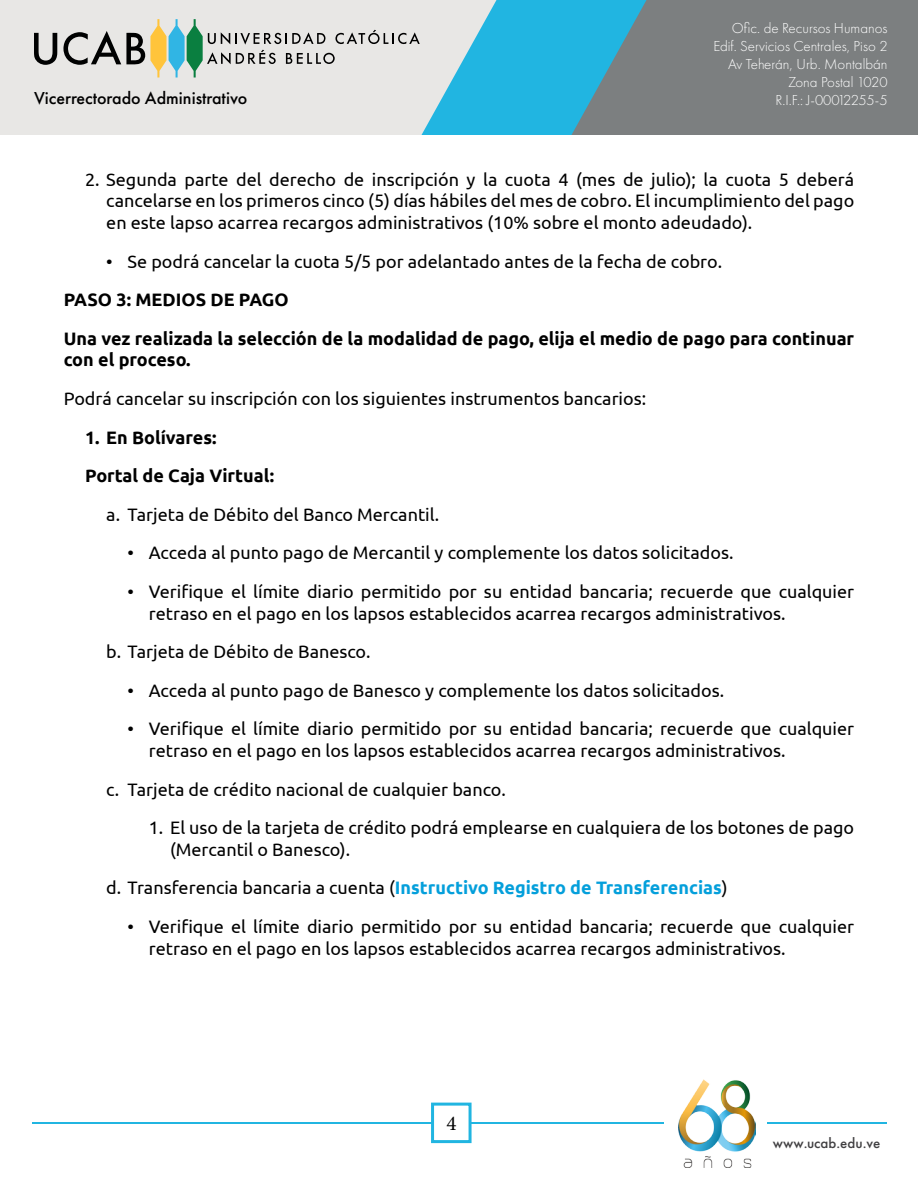
<style>
.page{position:relative;width:918px;height:1188px;background:#fff}
.page>*{position:absolute;margin:0;border:0;box-sizing:border-box;transform-origin:0 0}
.t1{font:21px "Minion Pro";color:#000}
.t2{font:18px/21.6px "Ubuntu";color:#000}
.t3{font:700 18px/38.5px "Ubuntu";color:#000}
.t4{font:700 18px "Ubuntu";color:#049fdb}
.t5{font:500 18px "Futura PT";color:#000}
.t6{font:300 15px/18px "Futura PT";color:#fff;text-align:right}
.t7{font:300 15px "Futura PT";letter-spacing:-.035em;color:#fff}
.t8{font:500 15px "Futura PT";color:#414042}
.t9{font:500 15px "Futura PT";color:#000}
.s1{font-weight:400;color:#000}
</style>
<div class="page">
<div style="left:0;top:0;width:63px;height:135px;background:#e8e7e5"></div>
<div style="left:648px;top:0;width:270px;height:135px;background:#7c7f80"></div>
<svg style="left:34px;top:33px;width:23px;height:32px"></svg>
<svg style="left:63px;top:0;width:585px;height:135px;background:#a5ccd4"></svg>
<hr style="left:32px;top:1122px;width:631px;height:2px;background:#21b5e1">
<hr style="left:767px;top:1122px;width:119px;height:2px;background:#21b5e1">
<div style="left:431px;top:1103px;width:41px;height:40px;background:#fff;border:3px solid #21b5e1"></div>
<img style="left:679px;top:1080px;width:77px;height:87px">
<p class="t6" style="left:714px;top:19px;width:176px">Ofic. de Recursos Humanos<br>Edif. Servicios Centrales, Piso 2<br>Av Teherán, Urb. Montalbán<br>Zona Postal 1020</p>
<p class="t5" style="left:34px;top:87px;width:215px">Vicerrectorado Administrativo</p>
<p class="t7" style="left:775px;top:91px;width:114px">R.I.F.: J-00012255-5</p>
<p class="t2" style="left:106px;top:168px;width:750px;text-align:justify;text-indent:-21px">2. Segunda parte del derecho de inscripción y la cuota 4 (mes de julio); la cuota 5 deberá cancelarse en los primeros cinco (5) días hábiles del mes de cobro. El incumplimiento del pago en este lapso acarrea recargos administrativos (10% sobre el monto adeudado).</p>
<p class="t2" style="left:106px;top:250px;width:618px">• Se podrá cancelar la cuota 5/5 por adelantado antes de la fecha de cobro.</p>
<p class="t3" style="left:64px;top:280px;width:792px">PASO 3: MEDIOS DE PAGO<br>Una vez realizada la selección de la modalidad de pago, elija el medio de pago para continuar</p>
<p class="t3" style="left:64px;top:340px;width:128px">con el proceso.</p>
<p class="t2" style="left:64px;top:387px;width:584px">Podrá cancelar su inscripción con los siguientes instrumentos bancarios:</p>
<p class="t3" style="left:85px;top:418px;width:191px">1. En Bolívares:<br>Portal de Caja Virtual:</p>
<p class="t2" style="left:106px;top:503px;width:334px">a. Tarjeta de Débito del Banco Mercantil.</p>
<p class="t2" style="left:128px;top:542px;width:608px">• Acceda al punto pago de Mercantil y complemente los datos solicitados.</p>
<p class="t2" style="left:149px;top:580px;width:707px;text-indent:-21px">• Verifique el límite diario permitido por su entidad bancaria; recuerde que cualquier retraso en el pago en los lapsos establecidos acarrea recargos administrativos.</p>
<p class="t2" style="left:106px;top:640px;width:266px">b. Tarjeta de Débito de Banesco.</p>
<p class="t2" style="left:128px;top:679px;width:598px">• Acceda al punto pago de Banesco y complemente los datos solicitados.</p>
<p class="t2" style="left:149px;top:718px;width:707px;text-indent:-21px">• Verifique el límite diario permitido por su entidad bancaria; recuerde que cualquier retraso en el pago en los lapsos establecidos acarrea recargos administrativos.</p>
<p class="t2" style="left:106px;top:778px;width:401px">c. Tarjeta de crédito nacional de cualquier banco.</p>
<p class="t2" style="left:170px;top:817px;width:686px;text-indent:-21px">1. El uso de la tarjeta de crédito podrá emplearse en cualquiera de los botones de pago (Mercantil o Banesco).</p>
<p class="t4" style="left:106px;top:877px;width:623px"><span class="s1">d. Transferencia bancaria a cuenta (</span>Instructivo Registro de Transferencias<span class="s1">)</span></p>
<p class="t2" style="left:149px;top:915px;width:707px;text-indent:-21px">• Verifique el límite diario permitido por su entidad bancaria; recuerde que cualquier retraso en el pago en los lapsos establecidos acarrea recargos administrativos.</p>
<p class="t9" style="left:447px;top:1111px;width:10px">9</p>
<p class="t1" style="left:446px;top:1109px;width:12px">4</p>
<p class="t8" style="left:773px;top:1134px;width:109px">www.ucab.edu.ve</p>
</div>
